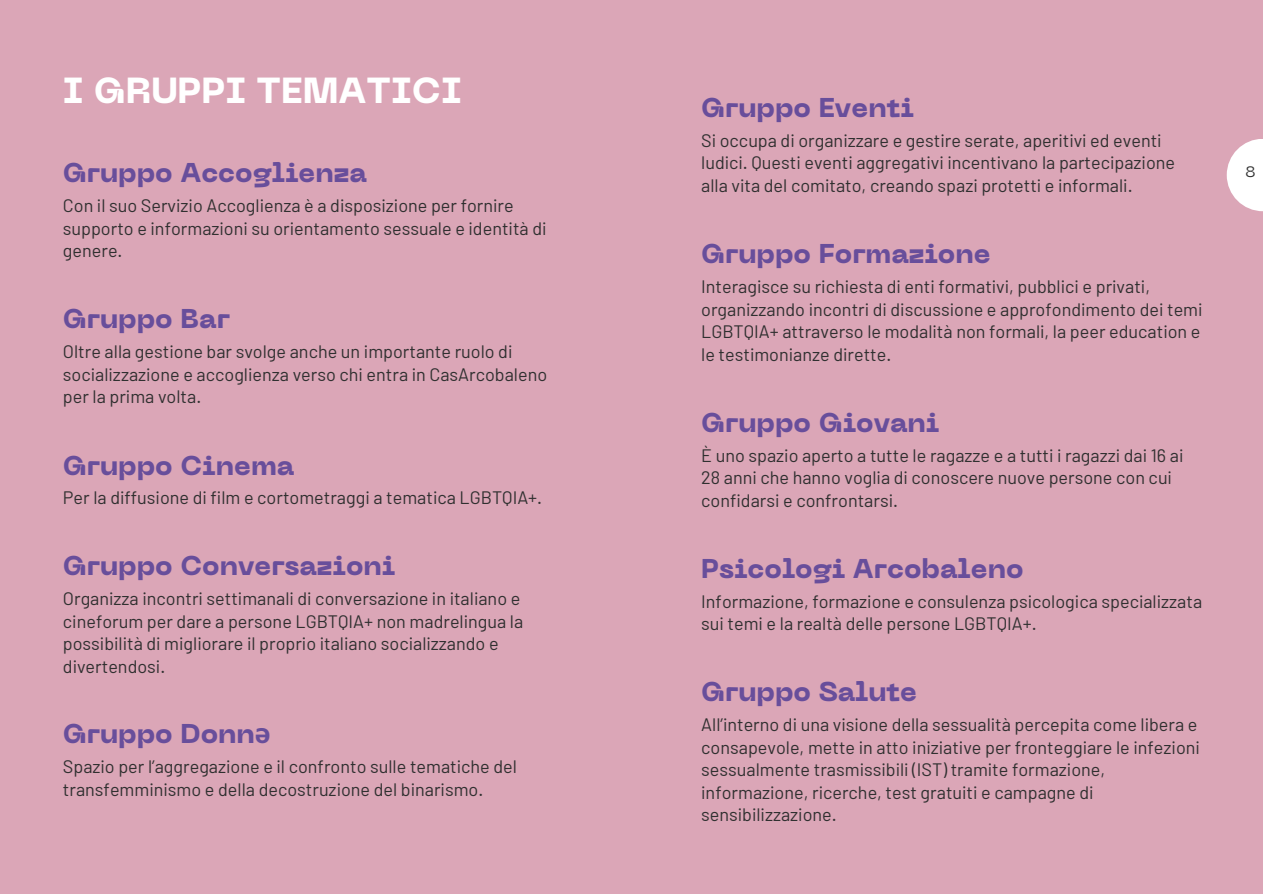
<style>
.page{position:relative;width:1263px;height:894px;background:#fff}
.page>*{position:absolute;margin:0;border:0;box-sizing:border-box;transform-origin:0 0}
.t1{font:800 36px "PP Neue Machina";color:#fff}
.t2{font:800 27px "PP Neue Machina";color:#684e9b}
.t3{font:18px/22.5px "Barlow";color:#303030}
.t4{font:15px "PP Neue Machina";color:#303030}
.s1{font-family:"Noto Sans";font-weight:700}
</style>
<div class="page">
<div style="left:0;top:0;width:1263px;height:893px;background:#dba6b7"></div>
<svg style="left:1227px;top:139px;width:36px;height:72px;fill:#fff"></svg>
<h1 class="t1" style="left:63px;top:76px;width:401px">I GRUPPI TEMATICI</h1>
<h2 class="t2" style="left:63px;top:162px;width:305px">Gruppo Accoglienza</h2>
<p class="t3" style="left:63px;top:193px;width:485px">Con il suo Servizio Accoglienza è a disposizione per fornire supporto e informazioni su orientamento sessuale e identità di genere.</p>
<h2 class="t2" style="left:63px;top:308px;width:168px">Gruppo Bar</h2>
<p class="t3" style="left:63px;top:339px;width:486px">Oltre alla gestione bar svolge anche un importante ruolo di socializzazione e accoglienza verso chi entra in CasArcobaleno per la prima volta.</p>
<h2 class="t2" style="left:63px;top:454px;width:233px">Gruppo Cinema</h2>
<p class="t3" style="left:63px;top:486px;width:481px">Per la diffusione di film e cortometraggi a tematica LGBTQIA+.</p>
<h2 class="t2" style="left:63px;top:555px;width:334px">Gruppo Conversazioni</h2>
<p class="t3" style="left:63px;top:586px;width:462px">Organizza incontri settimanali di conversazione in italiano e cineforum per dare a persone LGBTQIA+ non madrelingua la possibilità di migliorare il proprio italiano socializzando e divertendosi.</p>
<h2 class="t2" style="left:63px;top:723px;width:209px">Gruppo Donn<span class="s1">ə</span></h2>
<p class="t3" style="left:63px;top:754px;width:456px">Spazio per l’aggregazione e il confronto sulle tematiche del transfemminismo e della decostruzione del binarismo.</p>
<h2 class="t2" style="left:701px;top:97px;width:214px">Gruppo Eventi</h2>
<p class="t3" style="left:701px;top:128px;width:475px">Si occupa di organizzare e gestire serate, aperitivi ed eventi ludici. Questi eventi aggregativi incentivano la partecipazione alla vita del comitato, creando spazi protetti e informali.</p>
<p class="t2" style="left:701px;top:243px;width:291px">Gruppo Formazione</p>
<p class="t3" style="left:701px;top:274px;width:503px">Interagisce su richiesta di enti formativi, pubblici e privati, organizzando incontri di discussione e approfondimento dei temi LGBTQIA+ attraverso le modalità non formali, la peer education e le testimonianze dirette.</p>
<h2 class="t2" style="left:701px;top:411px;width:240px">Gruppo Giovani</h2>
<p class="t3" style="left:701px;top:443px;width:484px">È uno spazio aperto a tutte le ragazze e a tutti i ragazzi dai 16 ai<br>28 anni che hanno voglia di conoscere nuove persone con cui confidarsi e confrontarsi.</p>
<h2 class="t2" style="left:701px;top:557px;width:324px">Psicologi Arcobaleno</h2>
<p class="t3" style="left:701px;top:589px;width:502px">Informazione, formazione e consulenza psicologica specializzata sui temi e la realtà delle persone LGBTQIA+.</p>
<h2 class="t2" style="left:701px;top:681px;width:217px">Gruppo Salute</h2>
<p class="t3" style="left:701px;top:712px;width:500px">All’interno di una visione della sessualità percepita come libera e consapevole, mette in atto iniziative per fronteggiare le infezioni sessualmente trasmissibili (IST) tramite formazione, informazione, ricerche, test gratuiti e campagne di sensibilizzazione.</p>
<p class="t4" style="left:1245px;top:166px;width:12px">8</p>
</div>
